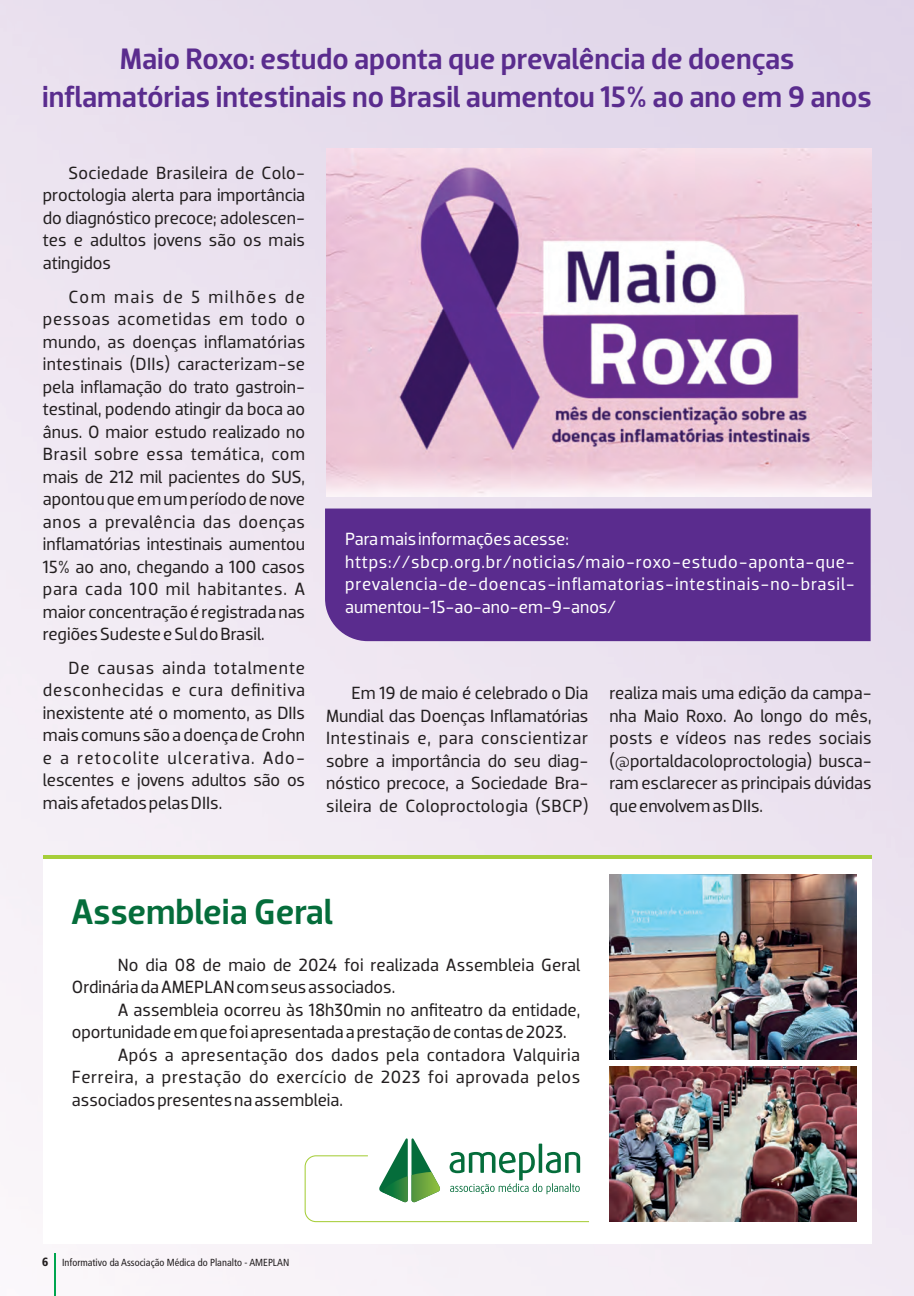
<style>
.page{position:relative;width:914px;height:1296px;background:#fff}
.page>*{position:absolute;margin:0;border:0;box-sizing:border-box;transform-origin:0 0}
.t1{font:500 36px "Dobra";color:#056d3b}
.t2{font:500 30.15px/37.7px "Dobra";color:#5a2c8e;text-align:center}
.t3{font:18px/22.5px "Dobra";color:#231f20;text-align:justify}
.t4{font:18px/22.5px "Dobra";letter-spacing:.045em;color:#fff}
.t5{font:18px "Dobra";letter-spacing:.04em;color:#231f20}
.t6{font:18px "Dobra";letter-spacing:.025em;color:#231f20}
.t7{font:condensed 10.2px "Frutiger";color:#231f20}
.s1{font-weight:900;font-size:11.85px}
</style>
<div class="page">
<img style="left:0;top:0;width:914px;height:1296px">
<div style="left:43px;top:855px;width:828px;height:389px;background:#fff"></div>
<hr style="left:55px;top:1253px;width:1px;height:43px;background:#00a54f">
<img style="left:609px;top:875px;width:247px;height:184px">
<img style="left:609px;top:1066px;width:247px;height:156px">
<hr style="left:43px;top:855px;width:828px;height:4px;background:#a6ce39">
<svg style="left:304px;top:1138px;width:285px;height:85px"></svg>
<div style="left:325px;top:509px;width:545px;height:132px;background:#5a2c8e"></div>
<img style="left:326px;top:148px;width:545px;height:348px">
<h2 class="t2" style="left:42px;top:43px;width:831px">Maio Roxo: estudo aponta que prevalência de doenças inflamatórias intestinais no Brasil aumentou 15% ao ano em 9 anos</h2>
<p class="t3" style="left:43px;top:163px;width:264px;text-indent:26px">Sociedade Brasileira de Colo&shy;proctologia alerta para importância do diagnóstico precoce; adolescen&shy;tes e adultos jovens são os mais atingidos</p>
<p class="t3" style="left:43px;top:287px;width:264px;text-indent:26px">Com mais de 5 milhões de pessoas acometidas em todo o mundo, as doenças inflamatórias intestinais (DIIs) caracterizam-se pela inflamação do trato gastroin&shy;testinal, podendo atingir da boca ao ânus. O maior estudo realizado no Brasil sobre essa temática, com mais de 212 mil pacientes do SUS, apontou que em um período de nove anos a prevalência das doenças inflamatórias intestinais aumentou 15% ao ano, chegando a 100 casos para cada 100 mil habitantes. A maior concentração é registrada nas regiõesSudesteeSuldoBrasil.</p>
<p class="t3" style="left:43px;top:658px;width:264px;text-indent:26px">De causas ainda totalmente desconhecidas e cura definitiva inexistente até o momento, as DIIs mais comuns são a doença de Crohn e a retocolite ulcerativa. Ado&shy;lescentes e jovens adultos são os maisafetadospelasDIIs.</p>
<p class="t4" style="left:345px;top:530px;width:511px">Paramaisinformaçõesacesse: https://sbcp.org.br/noticias/maio-roxo-estudo-aponta-que&shy;prevalencia-de-doencas-inflamatorias-intestinais-no-brasil&shy;aumentou-15-ao-ano-em-9-anos/</p>
<p class="t3" style="left:326px;top:683px;width:264px;text-indent:26px">Em 19 de maio é celebrado o Dia Mundial das Doenças Inflamatórias Intestinais e, para conscientizar sobre a importância do seu diag&shy;nóstico precoce, a Sociedade Bra&shy;sileira de Coloproctologia (SBCP)</p>
<p class="t3" style="left:609px;top:683px;width:264px">realiza mais uma edição da campa&shy;nha Maio Roxo. Ao longo do mês, posts e vídeos nas redes sociais (@portaldacoloproctologia) busca&shy;ram esclarecer as principais dúvidas queenvolvemasDIIs.</p>
<h1 class="t1" style="left:71px;top:899px;width:263px">Assembleia Geral</h1>
<p class="t3" style="left:72px;top:955px;width:509px;text-indent:46px">No dia 08 de maio de 2024 foi realizada Assembleia Geral<br>OrdináriadaAMEPLANcomseusassociados.</p>
<p class="t3" style="left:118px;top:1000px;width:464px">A assembleia ocorreu às 18h30min no anfiteatro da entidade,</p>
<p class="t3" style="left:72px;top:1023px;width:496px">oportunidadeemquefoiapresentadaaprestaçãodecontasde2023.</p>
<p class="t6" style="left:118px;top:1048px;width:464px">Após a apresentação dos dados pela contadora Valquiria</p>
<p class="t5" style="left:72px;top:1071px;width:510px">Ferreira, a prestação do exercício de 2023 foi aprovada pelos</p>
<p class="t3" style="left:72px;top:1090px;width:272px">associadospresentesnaassembleia.</p>
<p class="t7" style="left:42px;top:1259px;width:248px"><span class="s1">6</span> Informativo da Associação Médica do Planalto - AMEPLAN</p>
</div>
